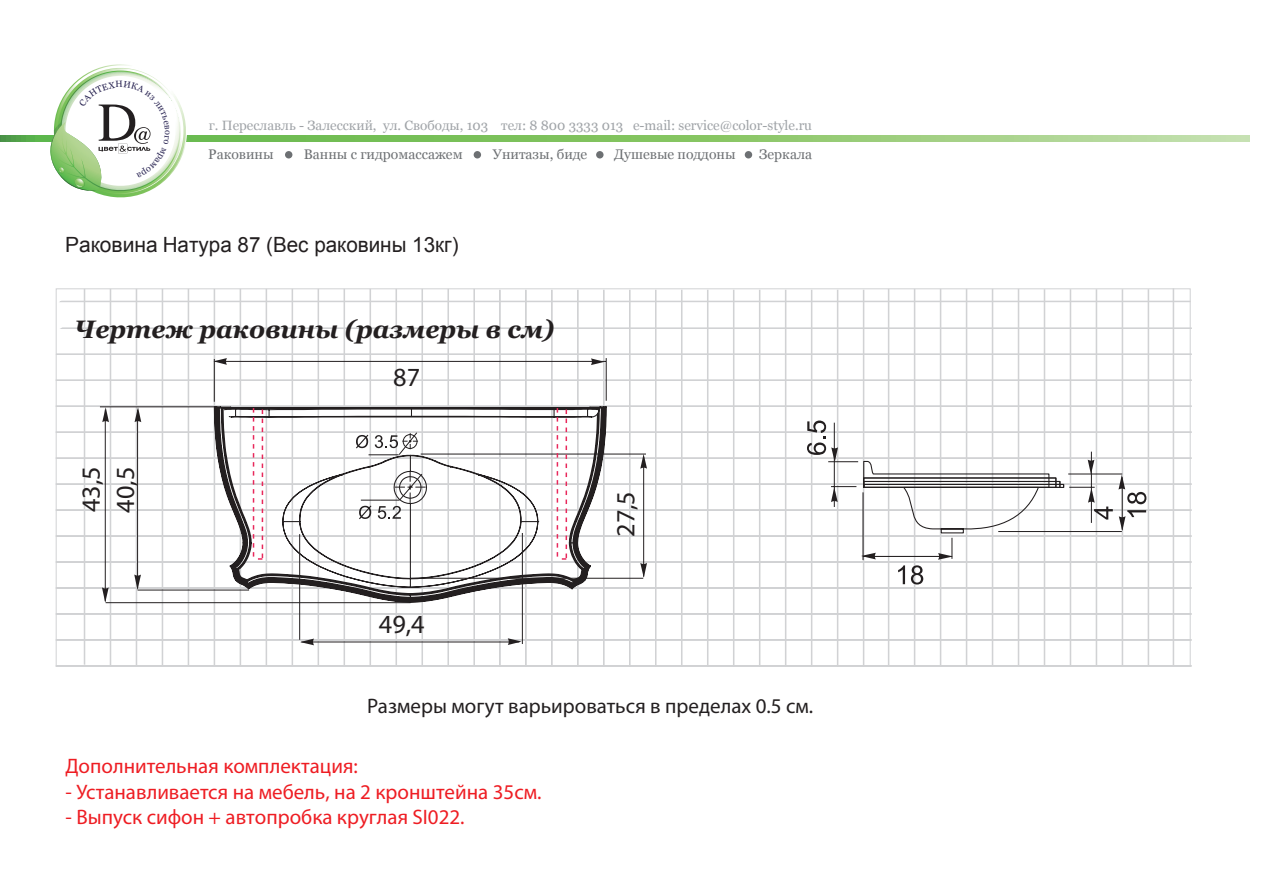
<style>
.page{position:relative;width:1263px;height:893px;background:#fff}
.page>*{position:absolute;margin:0;border:0;box-sizing:border-box;transform-origin:0 0}
.t1{font:26.25px/34.3px "Myriad Pro";color:#231f20}
.t2{font:italic 700 25.2px "Georgia";color:#231f20}
.t3{font:21px "Myriad Pro";color:#ee1d23}
.t4{font:21px "Myriad Pro";color:#231f20}
.t5{font:21px "Arial";color:#231f20}
.t6{font:13.95px "Georgia";color:#6d7073}
.t7{font:13.5px "Georgia";color:#9fa3a7}
</style>
<div class="page">
<div style="left:56px;top:354px;width:1135px;height:1px;border:1px solid #d1d2d4"></div>
<div style="left:56px;top:380px;width:1135px;height:1px;border:1px solid #d1d2d4"></div>
<div style="left:56px;top:406px;width:1135px;height:1px;border:1px solid #d1d2d4"></div>
<div style="left:56px;top:432px;width:1135px;height:1px;border:1px solid #d1d2d4"></div>
<div style="left:56px;top:458px;width:1135px;height:1px;border:1px solid #d1d2d4"></div>
<div style="left:56px;top:484px;width:1135px;height:1px;border:1px solid #d1d2d4"></div>
<div style="left:56px;top:510px;width:1135px;height:1px;border:1px solid #d1d2d4"></div>
<div style="left:56px;top:536px;width:1135px;height:1px;border:1px solid #d1d2d4"></div>
<div style="left:56px;top:562px;width:1135px;height:1px;border:1px solid #d1d2d4"></div>
<div style="left:56px;top:587px;width:1135px;height:1px;border:1px solid #d1d2d4"></div>
<div style="left:56px;top:613px;width:1135px;height:1px;border:1px solid #d1d2d4"></div>
<div style="left:56px;top:639px;width:1135px;height:1px;border:1px solid #d1d2d4"></div>
<div style="left:56px;top:665px;width:1135px;height:1px;border:1px solid #d1d2d4"></div>
<svg style="left:0;top:136px;width:1250px;height:6px;background:#8ec870"></svg>
<div style="left:285px;top:151px;width:7px;height:7px;background:#6d7073;border-radius:50%"></div>
<div style="left:474px;top:151px;width:7px;height:7px;background:#6d7073;border-radius:50%"></div>
<div style="left:596px;top:151px;width:7px;height:7px;background:#6d7073;border-radius:50%"></div>
<div style="left:745px;top:151px;width:7px;height:7px;background:#6d7073;border-radius:50%"></div>
<svg style="left:59px;top:289px;width:1133px;height:376px"></svg>
<svg style="left:41px;top:64px;width:149px;height:134px"></svg>
<p class="t7" style="left:209px;top:118px;width:604px">г. Переславль - Залесский, ул. Свободы, 103 тел: 8 800 3333 013 e-mail: service@color-style.ru</p>
<p class="t6" style="left:208px;top:146px;width:67px">Раковины</p>
<p class="t6" style="left:304px;top:146px;width:160px">Ванны с гидромассажем</p>
<p class="t6" style="left:493px;top:146px;width:96px">Унитазы, биде</p>
<p class="t6" style="left:614px;top:146px;width:123px">Душевые поддоны</p>
<p class="t6" style="left:759px;top:146px;width:55px">Зеркала</p>
<p class="t5" style="left:65px;top:231px;width:395px">Раковина Натура 87 (Вес раковины 13кг)</p>
<p class="t2" style="left:74px;top:313px;width:482px">Чертеж раковины (размеры в см)</p>
<p class="t1" style="left:74px;top:512px;width:48px;rotate:-90deg">43,5<br>40,5</p>
<p class="t1" style="left:393px;top:360px;width:28px">87</p>
<p class="t1" style="left:379px;top:607px;width:47px">49,4</p>
<p class="t1" style="left:608px;top:537px;width:47px;rotate:-90deg">27,5</p>
<p class="t4" style="left:367px;top:693px;width:447px">Размеры могут варьироваться в пределах 0.5 см.</p>
<p class="t3" style="left:66px;top:753px;width:294px">Дополнительная комплектация:</p>
<p class="t3" style="left:66px;top:779px;width:478px">- Устанавливается на мебель, на 2 кронштейна 35см.</p>
<p class="t3" style="left:66px;top:804px;width:401px">- Выпуск сифон + автопробка круглая SI022.</p>
</div>
